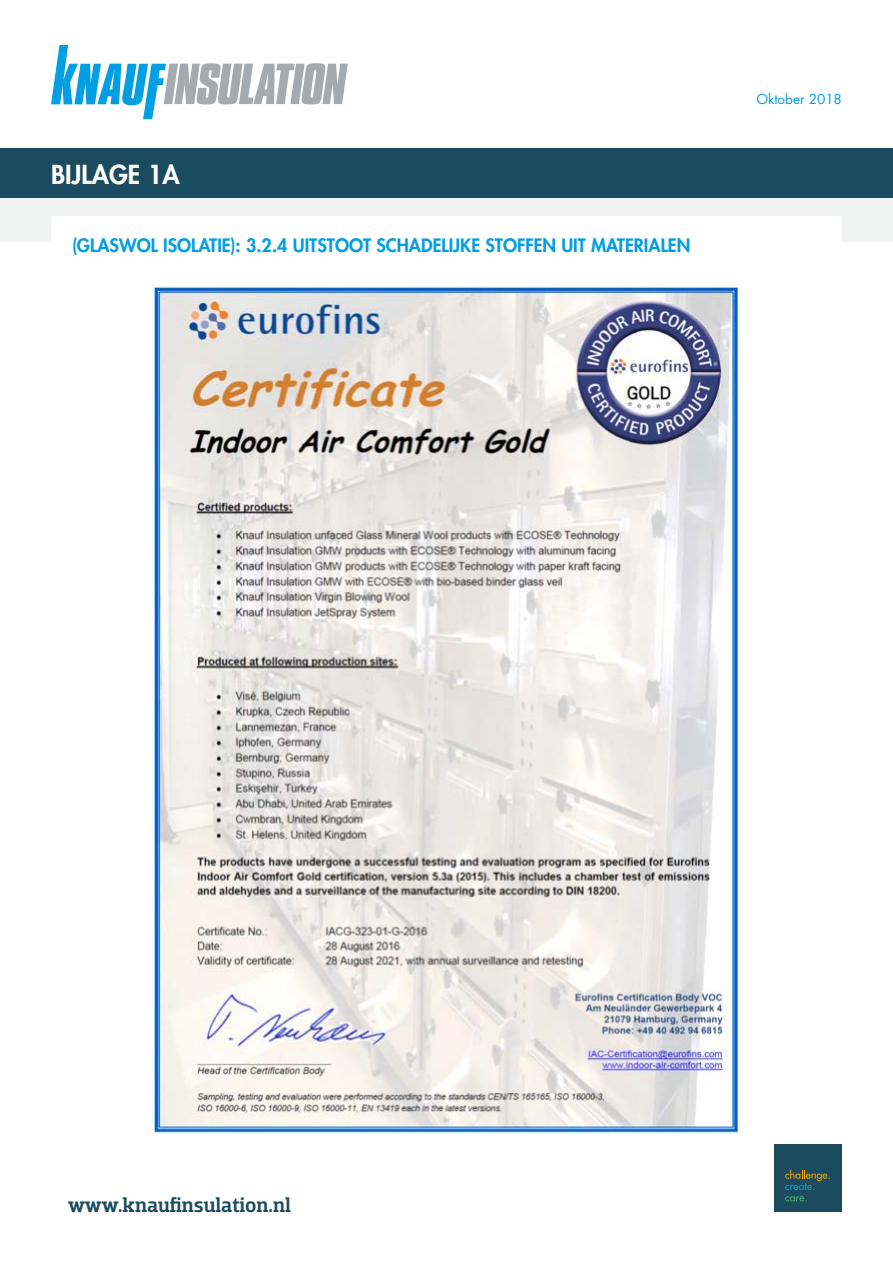
<style>
.page{position:relative;width:893px;height:1263px;background:#fff}
.page>*{position:absolute;margin:0;border:0;box-sizing:border-box;transform-origin:0 0}
.t1{font:800 25.5px "Futura Std";color:#fff}
.t2{font:500 21px "Dobra Slab";color:#1a4b5e}
.t3{font:800 18px "Futura Std";color:#009ee3}
.t4{font:13.5px "Futura Std";color:#009ee3}
</style>
<div class="page">
<img style="left:152px;top:285px;width:589px;height:849px">
<svg style="left:51px;top:45px;width:297px;height:74px"></svg>
<div style="left:774px;top:1144px;width:68px;height:68px;background:#1a4b5e"></div>
<svg style="left:785px;top:1170px;width:45px;height:20px"></svg>
<svg style="left:785px;top:1196px;width:21px;height:5px"></svg>
<div style="left:0;top:149px;width:893px;height:51px;background:#1a4b5e"></div>
<div style="left:0;top:198px;width:893px;height:44px;background:#f1f3f3"></div>
<div style="left:51px;top:216px;width:791px;height:51px;background:#fff"></div>
<h1 class="t1" style="left:51px;top:158px;width:130px">BIJLAGE 1A</h1>
<p class="t3" style="left:72px;top:234px;width:620px">(GLASWOL ISOLATIE): 3.2.4 UITSTOOT SCHADELIJKE STOFFEN UIT MATERIALEN</p>
<p class="t4" style="left:756px;top:91px;width:87px">Oktober 2018</p>
<p class="t2" style="left:68px;top:1193px;width:224px">www.knaufinsulation.nl</p>
</div>
